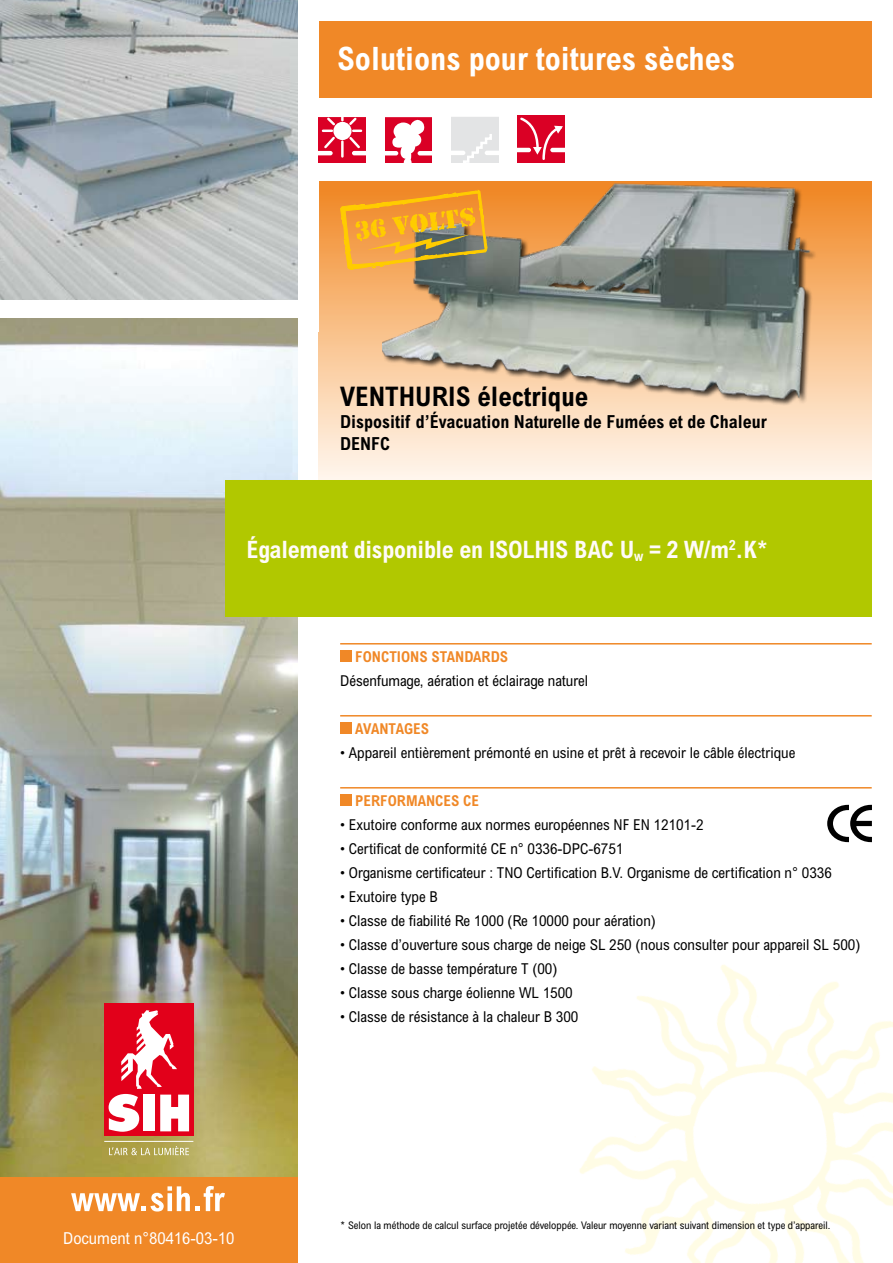
<style>
.page{position:relative;width:893px;height:1263px;background:#fff}
.page>*{position:absolute;margin:0;border:0;box-sizing:border-box;transform-origin:0 0}
.t1{font:700 condensed 32.25px "Arial";color:#fff}
.t2{font:700 condensed 27px "Arial";color:#000}
.t3{font:700 condensed 24px "Arial";letter-spacing:-.01em;color:#fffbf8}
.t4{font:700 condensed 18px/21.6px "Arial";color:#000}
.t5{font:condensed 16.5px "Arial";color:#fff}
.t6{font:condensed 15px "Arial";color:#000}
.t7{font:700 condensed 15px "Arial";color:#f08827}
.t8{font:condensed 10.5px "Arial";color:#000}
</style>
<div class="page">
<svg style="left:319px;top:181px;width:553px;height:299px"></svg>
<img style="left:580px;top:965px;width:313px;height:298px">
<img style="left:383px;top:157px;width:489px;height:280px">
<img style="left:0;top:319px;width:298px;height:859px">
<div style="left:319px;top:21px;width:553px;height:77px;background:#f08827"></div>
<svg style="left:319px;top:117px;width:47px;height:46px"></svg>
<svg style="left:385px;top:117px;width:47px;height:47px"></svg>
<svg style="left:451px;top:117px;width:47px;height:46px"></svg>
<svg style="left:518px;top:116px;width:46px;height:47px"></svg>
<div style="left:0;top:1178px;width:298px;height:85px;background:#f08827"></div>
<hr style="left:340px;top:643px;width:532px;height:1px;background:#f08827">
<hr style="left:340px;top:715px;width:532px;height:1px;background:#f08827">
<hr style="left:340px;top:787px;width:532px;height:1px;background:#f08827">
<div style="left:340px;top:650px;width:11px;height:11px;background:#f08827"></div>
<div style="left:340px;top:722px;width:11px;height:11px;background:#f08827"></div>
<div style="left:340px;top:794px;width:11px;height:11px;background:#f08827"></div>
<svg style="left:827px;top:804px;width:45px;height:39px"></svg>
<svg style="left:750px;top:185px;width:65px;height:64px"></svg>
<svg style="left:338px;top:173px;width:157px;height:121px"></svg>
<svg style="left:71px;top:1186px;width:154px;height:25px"></svg>
<div style="left:104px;top:1003px;width:89px;height:133px;background:#e2001a"></div>
<svg style="left:109px;top:1010px;width:80px;height:122px"></svg>
<svg style="left:109px;top:1146px;width:80px;height:9px"></svg>
<hr style="left:104px;top:1141px;width:89px;height:1px;background:#fff">
<img style="left:0;top:0;width:298px;height:299px">
<div style="left:225px;top:480px;width:647px;height:137px;background:#b1c800"></div>
<h1 class="t1" style="left:337px;top:40px;width:400px">Solutions pour toitures sèches</h1>
<h2 class="t2" style="left:340px;top:381px;width:250px">VENTHURIS électrique</h2>
<p class="t4" style="left:340px;top:411px;width:428px">Dispositif d’Évacuation Naturelle de Fumées et de Chaleur<br>DENFC</p>
<h3 class="t3" style="left:247px;top:535px;width:523px">Également disponible en ISOLHIS BAC U<sub>w</sub> = 2 W/m<sup>2</sup>.K*</h3>
<p class="t7" style="left:355px;top:647px;width:155px">FONCTIONS STANDARDS</p>
<p class="t6" style="left:340px;top:671px;width:249px">Désenfumage, aération et éclairage naturel</p>
<p class="t7" style="left:355px;top:719px;width:74px">AVANTAGEs</p>
<p class="t6" style="left:340px;top:743px;width:457px">• Appareil entièrement prémonté en usine et prêt à recevoir le câble électrique</p>
<p class="t7" style="left:355px;top:791px;width:125px">PERFORMANCES CE</p>
<p class="t6" style="left:340px;top:815px;width:365px">• Exutoire conforme aux normes européennes NF EN 12101-2</p>
<p class="t6" style="left:340px;top:839px;width:285px">• Certificat de conformité CE n° 0336-DPC-6751</p>
<p class="t6" style="left:340px;top:863px;width:493px">• Organisme certificateur : TNO Certification B.V. Organisme de certification n° 0336</p>
<p class="t6" style="left:340px;top:887px;width:99px">• Exutoire type B</p>
<p class="t6" style="left:340px;top:911px;width:317px">• Classe de fiabilité Re 1000 (Re 10000 pour aération)</p>
<p class="t6" style="left:340px;top:935px;width:522px">• Classe d’ouverture sous charge de neige SL 250 (nous consulter pour appareil SL 500)</p>
<p class="t6" style="left:340px;top:959px;width:219px">• Classe de basse température T (00)</p>
<p class="t6" style="left:340px;top:983px;width:234px">• Classe sous charge éolienne WL 1500</p>
<p class="t6" style="left:340px;top:1007px;width:240px">• Classe de résistance à la chaleur B 300</p>
<p class="t5" style="left:63px;top:1228px;width:173px">Document n°80416-03-10</p>
<p class="t8" style="left:340px;top:1218px;width:492px">* Selon la méthode de calcul surface projetée développée. Valeur moyenne variant suivant dimension et type d’appareil.</p>
</div>
